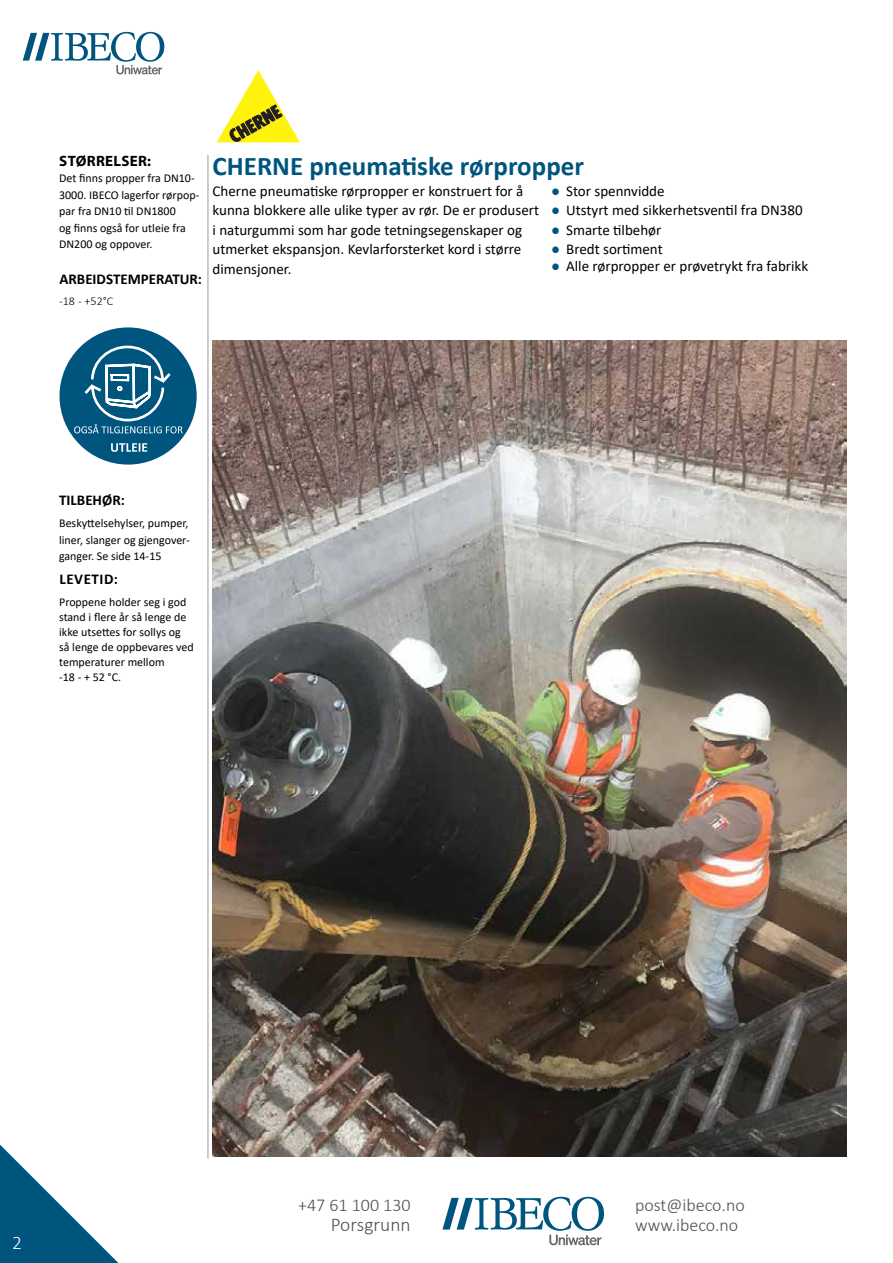
<style>
.page{position:relative;width:893px;height:1263px;background:#fff}
.page>*{position:absolute;margin:0;border:0;box-sizing:border-box;transform-origin:0 0}
.t1{font:700 27px "Calibri";color:#00557f}
.t2{font:300 19.5px "Calibri";color:#504f53}
.t3{font:300 19.5px "Calibri";color:#fff}
.t4{font:300 18px "Calibri";color:#504f53}
.t5{font:15px/19.5px "Calibri";color:#000}
.t6{font:700 15px "Calibri";color:#000}
.t7{font:700 15px "Myriad Pro";letter-spacing:.02em;color:#000}
.t8{font:700 15px "Calibri";letter-spacing:.04em;color:#000}
.t9{font:12px/16.5px "Calibri";color:#000}
.t10{font:300 12px "Calibri";color:#000}
.s1{color:#00557f}
</style>
<div class="page">
<svg style="left:23px;top:32px;width:141px;height:42px"></svg>
<hr style="left:208px;top:155px;width:1px;height:1003px;background:#98989c">
<svg style="left:0;top:1144px;width:119px;height:119px"></svg>
<svg style="left:442px;top:1197px;width:162px;height:48px"></svg>
<svg style="left:217px;top:70px;width:83px;height:72px"></svg>
<img style="left:213px;top:340px;width:633px;height:817px">
<div style="left:60px;top:327px;width:137px;height:138px;background:#00557f;border-radius:50%"></div>
<svg style="left:74px;top:344px;width:109px;height:89px"></svg>
<svg style="left:111px;top:443px;width:36px;height:9px"></svg>
<p class="t7" style="left:59px;top:151px;width:93px">STØRRELSER:</p>
<p class="t9" style="left:59px;top:170px;width:142px">Det finns propper fra DN10-<br>3000. IBECO lagerfor rørpop&shy;par fra DN10 til DN1800<br>og finns også for utleie fra<br>DN200 og oppover.</p>
<p class="t6" style="left:59px;top:268px;width:144px">ARBEIDSTEMPERATUR:</p>
<p class="t10" style="left:59px;top:294px;width:56px">-18 - +52°C</p>
<h1 class="t1" style="left:213px;top:147px;width:373px">CHERNE pneumatiske rørpropper</h1>
<p class="t5" style="left:213px;top:180px;width:328px">Cherne pneumatiske rørpropper er konstruert for å kunna blokkere alle ulike typer av rør. De er produsert i naturgummi som har gode tetningsegenskaper og utmerket ekspansjon. Kevlarforsterket kord i større dimensjoner.</p>
<p class="t5" style="left:551px;top:180px;width:115px"><span class="s1">●</span> Stor spennvidde</p>
<p class="t5" style="left:551px;top:200px;width:253px"><span class="s1">●</span> Utstyrt med sikkerhetsventil fra DN380</p>
<p class="t5" style="left:551px;top:219px;width:112px"><span class="s1">●</span> Smarte tilbehør</p>
<p class="t5" style="left:551px;top:239px;width:113px"><span class="s1">●</span> Bredt sortiment</p>
<p class="t5" style="left:551px;top:255px;width:258px"><span class="s1">●</span> Alle rørpropper er prøvetrykt fra fabrikk</p>
<p class="t6" style="left:59px;top:489px;width:67px">TILBEHØR:</p>
<p class="t9" style="left:59px;top:515px;width:132px;text-align:justify">Beskyttelsehylser, pumper, liner, slanger og gjengover&shy;ganger. Se side 14-15</p>
<p class="t8" style="left:59px;top:569px;width:60px">LEVETID:</p>
<p class="t9" style="left:59px;top:594px;width:136px;line-height:15px">Proppene holder seg i god stand i flere år så lenge de ikke utsettes for sollys og så lenge de oppbevares ved temperaturer mellom<br>-18 - + 52 °C.</p>
<h2 class="t3" style="left:12px;top:1230px;width:11px">2</h2>
<p class="t4" style="left:635px;top:1194px;width:111px">post@ibeco.no</p>
<p class="t4" style="left:298px;top:1194px;width:114px">+47 61 100 130</p>
<h2 class="t2" style="left:331px;top:1212px;width:81px">Porsgrunn</h2>
<p class="t4" style="left:635px;top:1214px;width:105px">www.ibeco.no</p>
</div>
